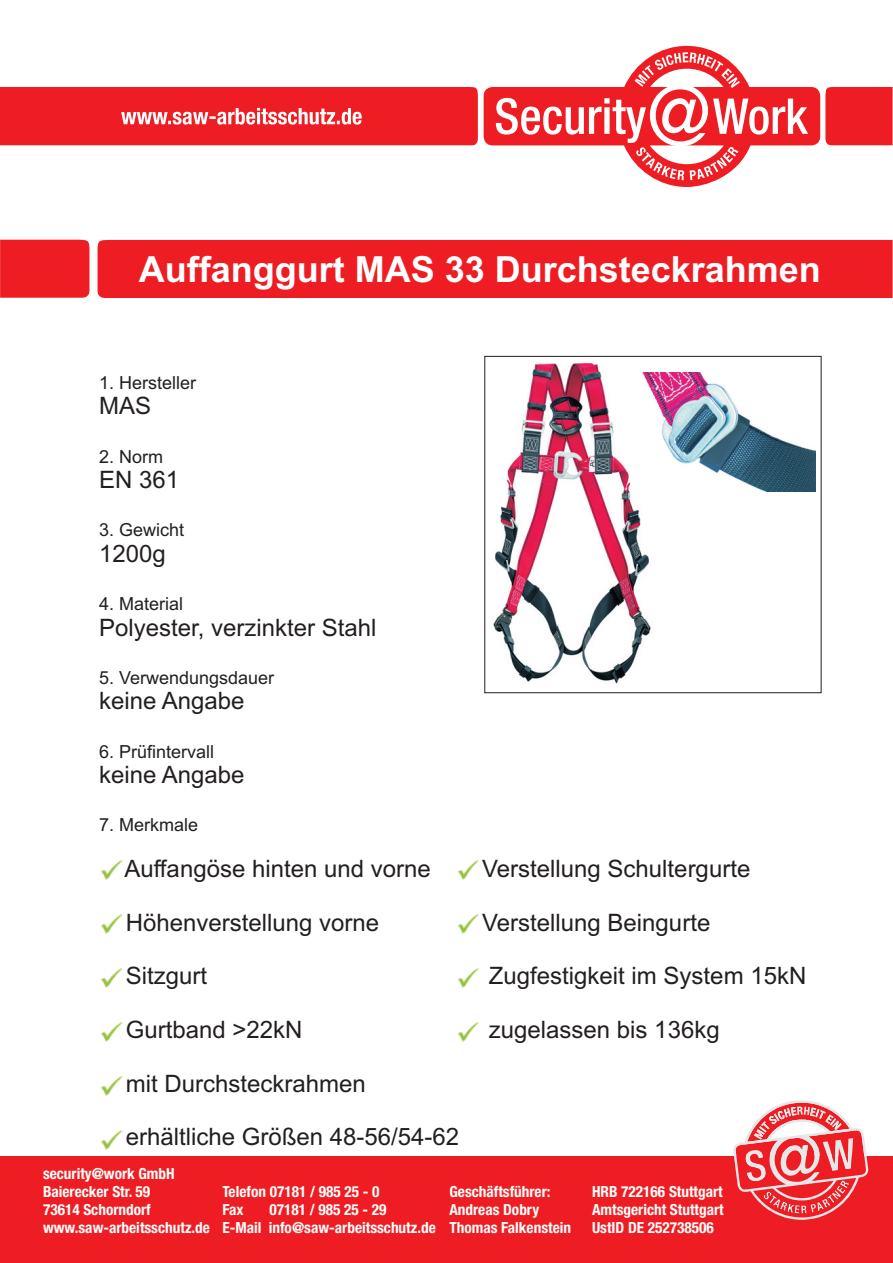
<style>
.page{position:relative;width:893px;height:1263px;background:#fff}
.page>*{position:absolute;margin:0;border:0;box-sizing:border-box;transform-origin:0 0}
.t1{font:700 36px "Arial";color:#fff}
.t2{font:24px "Arial";color:#231f20}
.t3{font:18px "Arial";color:#231f20}
.t4{font:700 condensed 15.3px/18.1px "Helvetica Neue LT Std";color:#fff}
</style>
<div class="page">
<svg style="left:484px;top:46px;width:336px;height:141px"></svg>
<svg style="left:496px;top:52px;width:312px;height:128px"></svg>
<div style="left:825px;top:87px;width:68px;height:58px;background:#ee1d23"></div>
<svg style="left:0;top:87px;width:478px;height:58px;background:#ef2b30"></svg>
<div style="left:0;top:1157px;width:893px;height:106px;background:#ee1d23"></div>
<div style="left:98px;top:240px;width:795px;height:58px;background:#ee1d23"></div>
<div style="left:0;top:239px;width:89px;height:59px;background:#ee1d23"></div>
<div style="left:485px;top:356px;width:336px;height:337px;border:1px solid #231f20"></div>
<svg style="left:733px;top:1100px;width:135px;height:120px"></svg>
<img style="left:101px;top:860px;width:22px;height:20px">
<img style="left:101px;top:914px;width:22px;height:20px">
<img style="left:101px;top:968px;width:22px;height:20px">
<img style="left:101px;top:1022px;width:22px;height:20px">
<img style="left:458px;top:860px;width:21px;height:20px">
<img style="left:458px;top:914px;width:21px;height:20px">
<img style="left:458px;top:968px;width:21px;height:20px">
<img style="left:458px;top:1022px;width:21px;height:20px">
<img style="left:101px;top:1076px;width:22px;height:20px">
<img style="left:493px;top:363px;width:158px;height:320px">
<img style="left:101px;top:1130px;width:22px;height:20px">
<img style="left:635px;top:372px;width:181px;height:120px">
<h1 class="t1" style="left:139px;top:255px;width:684px">Auffanggurt MAS 33 Durchsteckrahmen</h1>
<p class="t3" style="left:99px;top:376px;width:99px">1. Hersteller</p>
<p class="t2" style="left:99px;top:397px;width:54px">MAS</p>
<p class="t3" style="left:99px;top:449px;width:66px">2. Norm</p>
<p class="t2" style="left:99px;top:471px;width:82px">EN 361</p>
<p class="t3" style="left:99px;top:523px;width:87px">3. Gewicht</p>
<p class="t2" style="left:99px;top:544px;width:68px">1200g</p>
<p class="t3" style="left:99px;top:597px;width:86px">4. Material</p>
<p class="t2" style="left:99px;top:618px;width:279px">Polyester, verzinkter Stahl</p>
<p class="t3" style="left:99px;top:671px;width:177px">5. Verwendungsdauer</p>
<p class="t2" style="left:99px;top:692px;width:147px">keine Angabe</p>
<p class="t3" style="left:99px;top:744px;width:117px">6. Prüfintervall</p>
<p class="t2" style="left:99px;top:766px;width:147px">keine Angabe</p>
<p class="t3" style="left:99px;top:818px;width:101px">7. Merkmale</p>
<p class="t2" style="left:124px;top:859px;width:308px">Auffangöse hinten und vorne</p>
<p class="t2" style="left:126px;top:913px;width:255px">Höhenverstellung vorne</p>
<p class="t2" style="left:126px;top:967px;width:83px">Sitzgurt</p>
<p class="t2" style="left:126px;top:1020px;width:178px">Gurtband &gt;22kN</p>
<p class="t2" style="left:126px;top:1074px;width:242px">mit Durchsteckrahmen</p>
<p class="t2" style="left:126px;top:1128px;width:335px">erhältliche Größen 48-56/54-62</p>
<p class="t2" style="left:482px;top:859px;width:270px">Verstellung Schultergurte</p>
<p class="t2" style="left:482px;top:913px;width:230px">Verstellung Beingurte</p>
<p class="t2" style="left:489px;top:967px;width:319px">Zugfestigkeit im System 15kN</p>
<p class="t2" style="left:489px;top:1020px;width:232px">zugelassen bis 136kg</p>
<p class="t4" style="left:43px;top:1167px;width:168px">security@work GmbH<br>Baierecker Str. 59<br>73614 Schorndorf www.saw-arbeitsschutz.de</p>
<p class="t4" style="left:222px;top:1185px;width:159px">Telefon 07181 / 985 25 - 0<br>Fax</p>
<p class="t4" style="left:222px;top:1203px;width:215px;text-align:center">07181 / 985 25 - 29<br>E-Mail info@saw-arbeitsschutz.de</p>
<p class="t4" style="left:449px;top:1185px;width:123px">Geschäftsführer:<br>Andreas Dobry<br>Thomas Falkenstein</p>
<p class="t4" style="left:592px;top:1185px;width:133px;text-align:justify">HRB 722166 Stuttgart Amtsgericht Stuttgart UstID DE 252738506</p>
</div>
